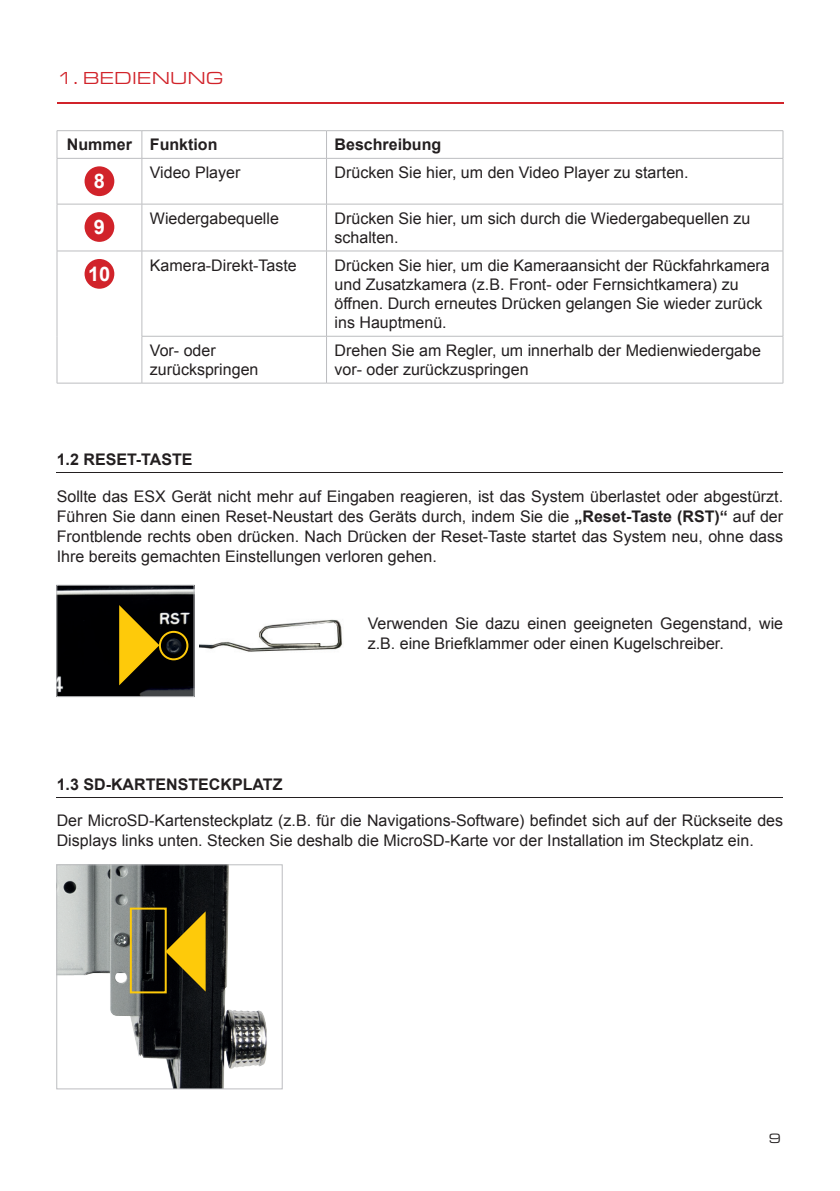
<style>
.page{position:relative;width:840px;height:1191px;background:#fff}
.page>*{position:absolute;margin:0;border:0;box-sizing:border-box;transform-origin:0 0}
.t1{font:700 20px "Arial";color:#fff}
.t2{font:18px "Eurostile Ext";color:#d1232a}
.t3{font:16px/19.2px "Arial";color:#231f20}
.t4{font:700 16px "Arial";color:#231f20}
.t5{font:14px "Eurostile Ext";color:#231f20}
.s1{font-weight:700}
</style>
<div class="page">
<svg style="left:57px;top:102px;width:725px;height:2px"></svg>
<hr style="left:57px;top:251px;width:1px;height:85px;background:#bcbdc0">
<hr style="left:782px;top:251px;width:1px;height:85px;background:#bcbdc0">
<hr style="left:57px;top:336px;width:1px;height:47px;background:#bcbdc0">
<hr style="left:782px;top:336px;width:1px;height:47px;background:#bcbdc0">
<hr style="left:57px;top:158px;width:85px;height:1px;background:#bcbdc0">
<hr style="left:142px;top:158px;width:184px;height:1px;background:#bcbdc0">
<hr style="left:326px;top:158px;width:456px;height:1px;background:#bcbdc0">
<hr style="left:57px;top:204px;width:85px;height:1px;background:#bcbdc0">
<hr style="left:142px;top:204px;width:184px;height:1px;background:#bcbdc0">
<hr style="left:326px;top:204px;width:456px;height:1px;background:#bcbdc0">
<hr style="left:57px;top:159px;width:1px;height:45px;background:#bcbdc0">
<hr style="left:782px;top:159px;width:1px;height:45px;background:#bcbdc0">
<hr style="left:57px;top:204px;width:1px;height:47px;background:#bcbdc0">
<hr style="left:782px;top:204px;width:1px;height:47px;background:#bcbdc0">
<hr style="left:57px;top:251px;width:85px;height:1px;background:#bcbdc0">
<hr style="left:142px;top:251px;width:184px;height:1px;background:#bcbdc0">
<hr style="left:326px;top:251px;width:456px;height:1px;background:#bcbdc0">
<hr style="left:141px;top:336px;width:185px;height:1px;background:#bcbdc0">
<hr style="left:326px;top:336px;width:456px;height:1px;background:#bcbdc0">
<hr style="left:57px;top:383px;width:85px;height:1px;background:#bcbdc0">
<hr style="left:142px;top:383px;width:184px;height:1px;background:#bcbdc0">
<hr style="left:326px;top:383px;width:456px;height:1px;background:#bcbdc0">
<hr style="left:141px;top:159px;width:1px;height:45px;background:#bcbdc0">
<hr style="left:326px;top:159px;width:1px;height:45px;background:#bcbdc0">
<hr style="left:141px;top:204px;width:1px;height:47px;background:#bcbdc0">
<hr style="left:326px;top:204px;width:1px;height:47px;background:#bcbdc0">
<hr style="left:141px;top:251px;width:1px;height:85px;background:#bcbdc0">
<hr style="left:326px;top:251px;width:1px;height:85px;background:#bcbdc0">
<hr style="left:141px;top:336px;width:1px;height:47px;background:#bcbdc0">
<hr style="left:326px;top:336px;width:1px;height:47px;background:#bcbdc0">
<hr style="left:142px;top:130px;width:184px;height:1px;background:#bcbdc0">
<hr style="left:326px;top:130px;width:456px;height:1px;background:#bcbdc0">
<svg style="left:326px;top:131px;width:1px;height:27px"></svg>
<svg style="left:782px;top:131px;width:1px;height:27px"></svg>
<hr style="left:57px;top:130px;width:85px;height:1px;background:#bcbdc0">
<svg style="left:57px;top:131px;width:1px;height:27px"></svg>
<svg style="left:141px;top:131px;width:1px;height:27px"></svg>
<div style="left:84px;top:166px;width:30px;height:30px;background:#d1232a;border-radius:50%"></div>
<div style="left:84px;top:212px;width:30px;height:30px;background:#d1232a;border-radius:50%"></div>
<div style="left:84px;top:259px;width:30px;height:30px;background:#d1232a;border-radius:50%"></div>
<img style="left:58px;top:587px;width:134px;height:108px">
<div style="left:56px;top:585px;width:138px;height:112px;border:1px solid #bcbdc0"></div>
<img style="left:58px;top:866px;width:209px;height:221px">
<div style="left:56px;top:864px;width:226px;height:225px;border:1px solid #bcbdc0"></div>
<hr style="left:57px;top:472px;width:725px;height:1px;background:#231f20">
<hr style="left:57px;top:797px;width:725px;height:1px;background:#231f20">
<svg style="left:119px;top:605px;width:40px;height:80px;background:#806505"></svg>
<svg style="left:167px;top:911px;width:38px;height:80px;background:#866c0b"></svg>
<img style="left:199px;top:619px;width:143px;height:33px">
<div style="left:130px;top:907px;width:37px;height:86px;border:2px solid #feca0a"></div>
<div style="left:159px;top:631px;width:29px;height:29px;border:2px solid #feca0a;border-radius:50%"></div>
<p class="t2" style="left:57px;top:65px;width:168px">1. BEDIENUNG</p>
<p class="t4" style="left:67px;top:134px;width:152px">Nummer Funktion</p>
<p class="t4" style="left:334px;top:134px;width:108px">Beschreibung</p>
<p class="t1" style="left:94px;top:168px;width:13px">8</p>
<p class="t3" style="left:150px;top:163px;width:92px">Video Player</p>
<p class="t3" style="left:334px;top:163px;width:355px">Drücken Sie hier, um den Video Player zu starten.</p>
<p class="t1" style="left:94px;top:213px;width:13px">9</p>
<p class="t3" style="left:150px;top:209px;width:130px">Wiedergabequelle</p>
<p class="t3" style="left:334px;top:209px;width:417px">Drücken Sie hier, um sich durch die Wiedergabequellen zu schalten.</p>
<p class="t1" style="left:88px;top:260px;width:24px">10</p>
<p class="t3" style="left:150px;top:255px;width:148px">Kamera-Direkt-Taste</p>
<p class="t3" style="left:334px;top:255px;width:436px">Drücken Sie hier, um die Kameraansicht der Rückfahrkamera und Zusatzkamera (z.B. Front- oder Fernsichtkamera) zu öffnen. Durch erneutes Drücken gelangen Sie wieder zurück ins Hauptmenü.</p>
<p class="t3" style="left:150px;top:341px;width:110px">Vor- oder zurückspringen</p>
<p class="t3" style="left:334px;top:341px;width:427px">Drehen Sie am Regler, um innerhalb der Medienwiedergabe vor- oder zurückzuspringen</p>
<p class="t4" style="left:57px;top:449px;width:137px">1.2 RESET-TASTE</p>
<p class="t3" style="left:57px;top:486px;width:727px;line-height:20px;text-align:justify">Sollte das ESX Gerät nicht mehr auf Eingaben reagieren, ist das System überlastet oder abgestürzt.<br>Führen Sie dann einen Reset-Neustart des Geräts durch, indem Sie die <span class="s1">„Reset-Taste (RST)“</span> auf der Frontblende rechts oben drücken. Nach Drücken der Reset-Taste startet das System neu, ohne dass Ihre bereits gemachten Einstellungen verloren gehen.</p>
<p class="t4" style="left:57px;top:774px;width:227px">1.3 SD-KARTENSTECKPLATZ</p>
<p class="t3" style="left:367px;top:613px;width:416px;line-height:20px">Verwenden Sie dazu einen geeigneten Gegenstand, wie z.B. eine Briefklammer oder einen Kugelschreiber.</p>
<p class="t3" style="left:57px;top:810px;width:727px;line-height:20px">Der MicroSD-Kartensteckplatz (z.B. für die Navigations-Software) befindet sich auf der Rückseite des<br>Displays links unten. Stecken Sie deshalb die MicroSD-Karte vor der Installation im Steckplatz ein.</p>
<p class="t5" style="left:768px;top:1128px;width:14px">9</p>
</div>
